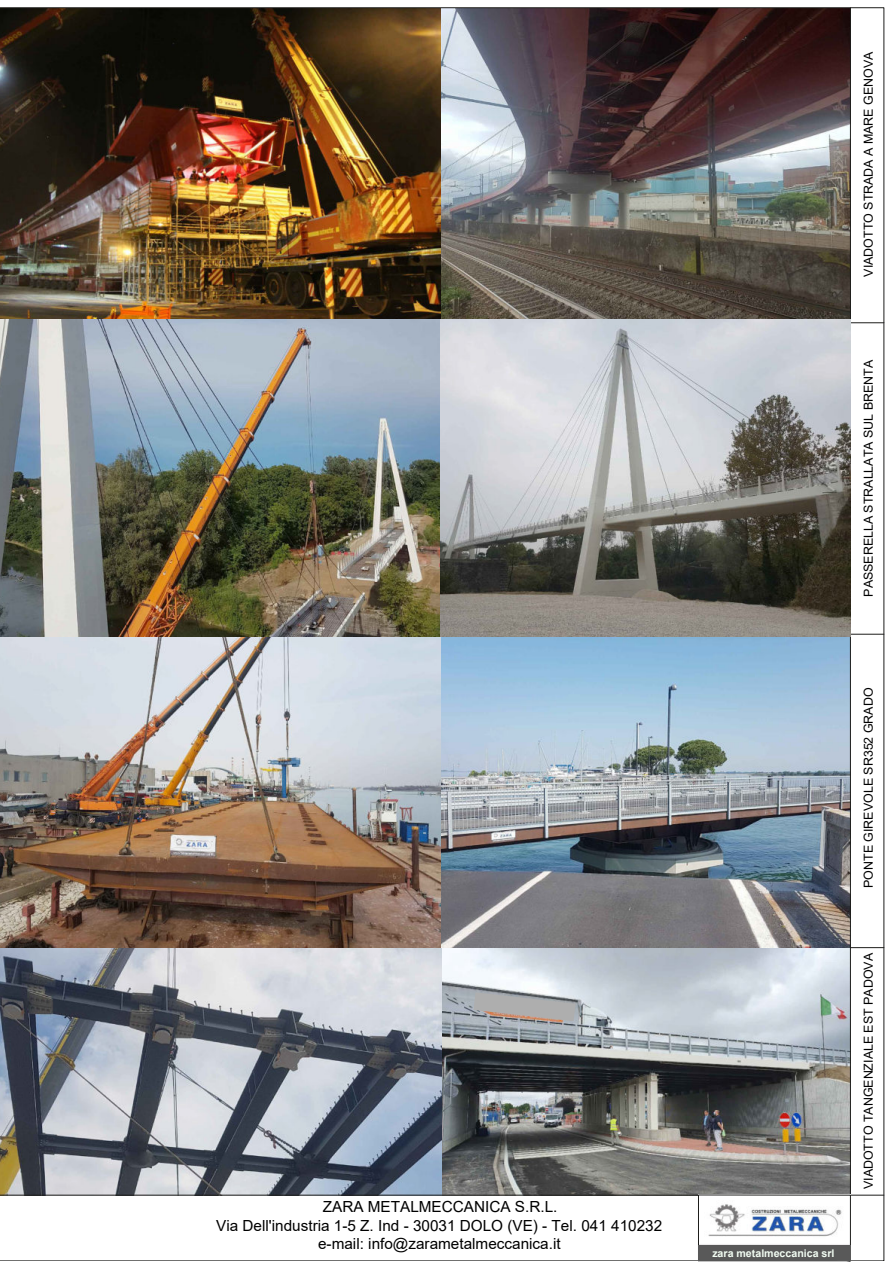
<style>
.page{position:relative;width:893px;height:1263px;background:#fff}
.page>*{position:absolute;margin:0;border:0;box-sizing:border-box;transform-origin:0 0}
.t1{font:15.3px/18.6px "Arial";color:#000;text-align:center}
.t2{font:12.45px "Arial";color:#000}
.t3{font:700 10.65px "Arial";color:#f2fdf3}
</style>
<div class="page">
<img style="left:0;top:8px;width:884px;height:1253px">
<hr style="left:850px;top:947px;width:34px;height:1px;background:#1d1d1b">
<hr style="left:850px;top:634px;width:34px;height:1px;background:#1d1d1b">
<hr style="left:0;top:1195px;width:850px;height:1px;background:#1d1d1b">
<hr style="left:850px;top:322px;width:34px;height:1px;background:#1d1d1b">
<hr style="left:850px;top:8px;width:1px;height:1219px;background:#1d1d1b">
<hr style="left:850px;top:1195px;width:34px;height:1px;background:#1d1d1b">
<img style="left:441px;top:320px;width:410px;height:316px">
<img style="left:700px;top:1196px;width:149px;height:49px">
<div style="left:698px;top:1194px;width:153px;height:67px;border:1px solid #1d1d1b"></div>
<div style="left:698px;top:1245px;width:153px;height:16px;background:#595959"></div>
<svg style="left:473px;top:992px;width:102px;height:29px;background:#aaa7a7"></svg>
<svg style="left:443px;top:1230px;width:8px;height:10px"></svg>
<p class="t1" style="left:216px;top:1198px;width:447px">ZARA METALMECCANICA S.R.L.<br>Via Dell'industria 1-5 Z. Ind - 30031 DOLO (VE) - Tel. 041 410232 e-mail: info@zarametalmeccanica.it</p>
<p class="t2" style="left:864px;top:277px;width:227px;rotate:-90deg">VIADOTTO STRADA A MARE GENOVA</p>
<p class="t2" style="left:864px;top:597px;width:238px;rotate:-90deg">PASSERELLA STRALLATA SUL BRENTA</p>
<p class="t3" style="left:712px;top:1246px;width:124px">zara metalmeccanica srl</p>
<p class="t2" style="left:864px;top:888px;width:202px;rotate:-90deg">PONTE GIREVOLE SR352 GRADO</p>
<p class="t2" style="left:864px;top:1189px;width:238px;rotate:-90deg">VIADOTTO TANGENZIALE EST PADOVA</p>
</div>
